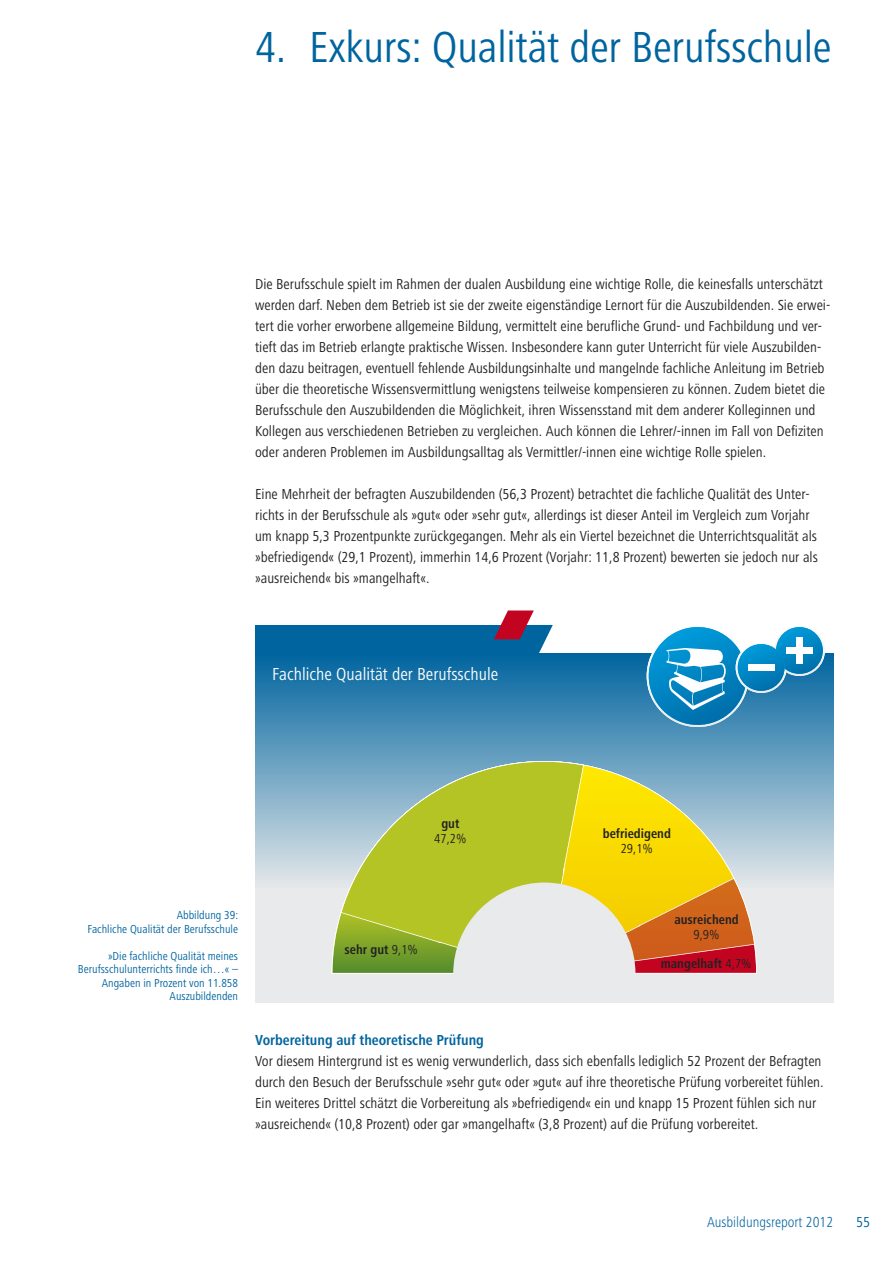
<style>
.page{position:relative;width:893px;height:1263px;background:#fff}
.page>*{position:absolute;margin:0;border:0;box-sizing:border-box;transform-origin:0 0}
.t1{font:condensed 45px "Frutiger Next LT";letter-spacing:-.005em;color:#00649f}
.t2{font:condensed 18px "Frutiger Next LT";color:#fff}
.t3{font:condensed 15px/21px "Frutiger Next LT";color:#222122}
.t4{font:700 condensed 15px "Frutiger Next LT";color:#00649f}
.t5{font:300 condensed 15px "Frutiger Next LT";color:#00649f}
.t6{font:condensed 15px "Frutiger Next LT";color:#00649f}
.t7{font:700 condensed 13.5px/28.5px "Frutiger Next LT";color:#222122;text-align:center}
.t8{font:condensed 13.5px "Frutiger Next LT";color:#222122}
.t9{font:condensed 12px/13.5px "Frutiger Next LT";color:#00649f;text-align:right}
.s1{font-weight:400}
</style>
<div class="page">
<div style="left:255px;top:863px;width:578px;height:140px;background:#e8eaeb"></div>
<div style="left:255px;top:625px;width:283px;height:30px;background:#00649f"></div>
<div style="left:255px;top:654px;width:578px;height:234px;background:linear-gradient(to bottom,#01659f,#e3e7ea)"></div>
<svg style="left:494px;top:610px;width:59px;height:44px"></svg>
<div style="left:774px;top:625px;width:51px;height:51px;background:#fbfcfc;border-radius:50%"></div>
<svg style="left:649px;top:627px;width:174px;height:98px"></svg>
<div style="left:738px;top:644px;width:46px;height:47px;background:linear-gradient(to bottom,#059cda,#0573ae);border-radius:50%"></div>
<div style="left:748px;top:664px;width:26px;height:7px;background:#fff"></div>
<svg style="left:737px;top:761px;width:28px;height:213px"></svg>
<svg style="left:585px;top:761px;width:152px;height:213px;background:#d3ac3b"></svg>
<svg style="left:332px;top:761px;width:253px;height:121px;background:#adc257"></svg>
<svg style="left:332px;top:882px;width:304px;height:92px"></svg>
<h1 class="t1" style="left:255px;top:32px;width:578px">4. Exkurs: Qualität der Berufsschule</h1>
<p class="t3" style="left:255px;top:275px;width:577px">Die Berufsschule spielt im Rahmen der dualen Ausbildung eine wichtige Rolle, die keinesfalls unterschätzt werden darf. Neben dem Betrieb ist sie der zweite eigenständige Lernort für die Auszubildenden. Sie erwei&shy;tert die vorher erworbene allgemeine Bildung, vermittelt eine berufliche Grund- und Fachbildung und ver&shy;tieft das im Betrieb erlangte praktische Wissen. Insbesondere kann guter Unterricht für viele Auszubilden&shy;den dazu beitragen, eventuell fehlende Ausbildungsinhalte und mangelnde fachliche Anleitung im Betrieb über die theoretische Wissensvermittlung wenigstens teilweise kompensieren zu können. Zudem bietet die Berufsschule den Auszubildenden die Möglichkeit, ihren Wissensstand mit dem anderer Kolleginnen und Kollegen aus verschiedenen Betrieben zu vergleichen. Auch können die Lehrer/-innen im Fall von Defiziten oder anderen Problemen im Ausbildungsalltag als Vermittler/-innen eine wichtige Rolle spielen.</p>
<p class="t3" style="left:255px;top:485px;width:564px">Eine Mehrheit der befragten Auszubildenden (56,3 Prozent) betrachtet die fachliche Qualität des Unter&shy;richts in der Berufsschule als »gut« oder »sehr gut«, allerdings ist dieser Anteil im Vergleich zum Vorjahr um knapp 5,3 Prozentpunkte zurückgegangen. Mehr als ein Viertel bezeichnet die Unterrichtsqualität als »befriedigend« (29,1 Prozent), immerhin 14,6 Prozent (Vorjahr: 11,8 Prozent) bewerten sie jedoch nur als »ausreichend« bis »mangelhaft«.</p>
<p class="t2" style="left:272px;top:668px;width:228px">Fachliche Qualität der Berufsschule</p>
<p class="t7" style="left:441px;top:810px;width:20px">gut</p>
<p class="t8" style="left:434px;top:834px;width:34px">47,2%</p>
<p class="t7" style="left:603px;top:821px;width:70px">befriedigend</p>
<p class="t8" style="left:621px;top:844px;width:34px">29,1%</p>
<p class="t9" style="left:87px;top:910px;width:152px">Abbildung 39:<br>Fachliche Qualität der Berufsschule</p>
<p class="t9" style="left:78px;top:950px;width:162px">»Die fachliche Qualität meines<br>Berufsschulunterrichts finde ich…« –<br>Angaben in Prozent von 11.858<br>Auszubildenden</p>
<p class="t7" style="left:345px;top:937px;width:75px">sehr gut <span class="s1">9,1%</span></p>
<p class="t7" style="left:674px;top:907px;width:66px">ausreichend</p>
<p class="t7" style="left:661px;top:922px;width:92px"><span class="s1">9,9% </span>mangelhaft <span class="s1">4,7%</span></p>
<p class="t4" style="left:255px;top:1035px;width:230px">Vorbereitung auf theoretische Prüfung</p>
<p class="t3" style="left:255px;top:1052px;width:570px">Vor diesem Hintergrund ist es wenig verwunderlich, dass sich ebenfalls lediglich 52 Prozent der Befragten durch den Besuch der Berufsschule »sehr gut« oder »gut« auf ihre theoretische Prüfung vorbereitet fühlen.<br>Ein weiteres Drittel schätzt die Vorbereitung als »befriedigend« ein und knapp 15 Prozent fühlen sich nur »ausreichend« (10,8 Prozent) oder gar »mangelhaft« (3,8 Prozent) auf die Prüfung vorbereitet.</p>
<p class="t5" style="left:707px;top:1217px;width:128px">Ausbildungsreport 2012</p>
<p class="t6" style="left:856px;top:1217px;width:15px">55</p>
</div>
